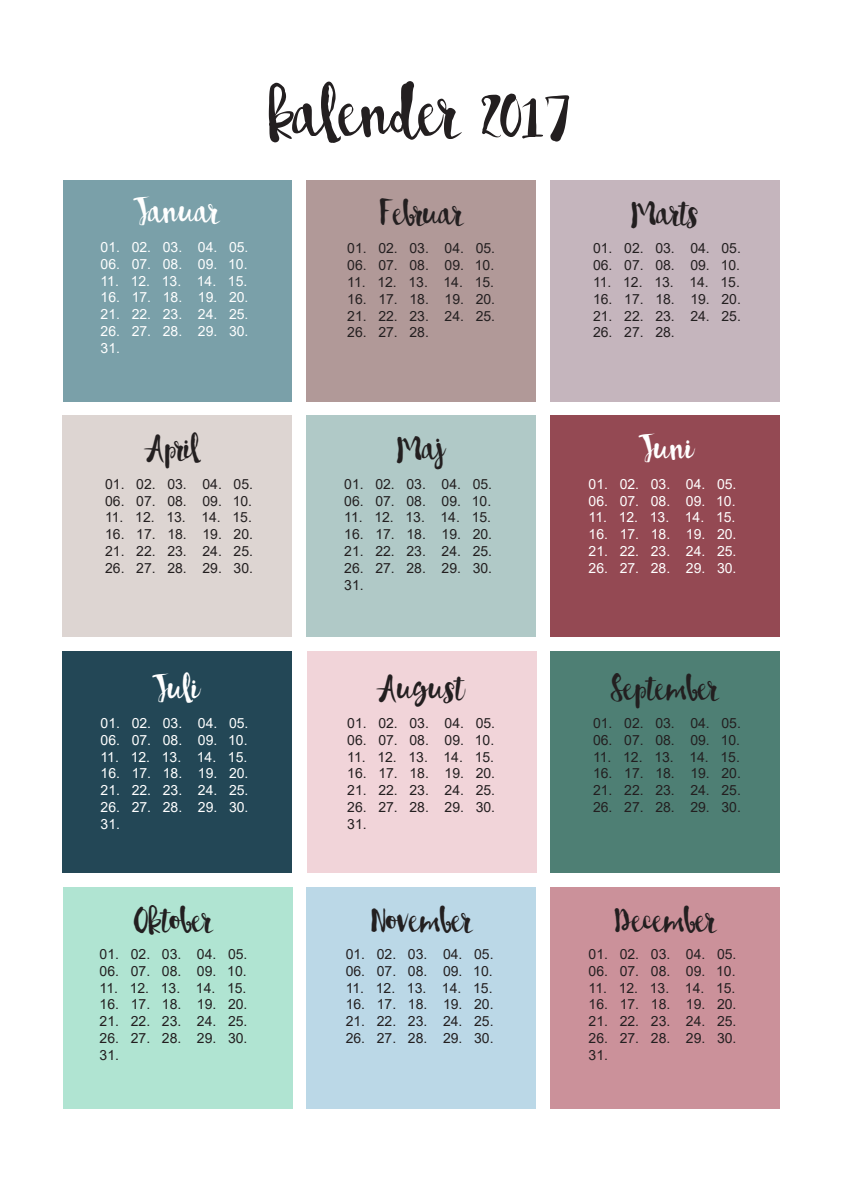
<style>
.page{position:relative;width:842px;height:1191px;background:#fff}
.page>*{position:absolute;margin:0;border:0;box-sizing:border-box;transform-origin:0 0}
.t1{font:72px "Pennellino";color:#231f20}
.t2{font:36px "Pennellino";color:#231f20}
.t3{font:36px "Pennellino";color:#fff}
.t4{font:14px/16.8px "Arial";color:#231f20}
.t5{font:14px/16.8px "Arial";color:#fff}
</style>
<div class="page">
<div style="left:63px;top:180px;width:229px;height:222px;background:#7aa0a9"></div>
<div style="left:306px;top:180px;width:229px;height:222px;background:#b19998"></div>
<div style="left:63px;top:415px;width:229px;height:222px;background:#ddd5d2"></div>
<div style="left:306px;top:415px;width:229px;height:222px;background:#b0c9c7"></div>
<div style="left:63px;top:651px;width:229px;height:222px;background:#234756"></div>
<div style="left:63px;top:886px;width:229px;height:222px;background:#b0e4d2"></div>
<div style="left:308px;top:651px;width:229px;height:222px;background:#f1d4d9"></div>
<div style="left:306px;top:886px;width:229px;height:222px;background:#bbd8e7"></div>
<div style="left:550px;top:651px;width:229px;height:222px;background:#4e7f74"></div>
<div style="left:550px;top:180px;width:229px;height:222px;background:#c5b5bd"></div>
<div style="left:550px;top:886px;width:229px;height:222px;background:#cb919a"></div>
<div style="left:550px;top:415px;width:229px;height:222px;background:#944953"></div>
<p class="t1" style="left:269px;top:70px;width:306px">kalender 2017</p>
<p class="t3" style="left:136px;top:189px;width:84px">Januar</p>
<p class="t2" style="left:380px;top:192px;width:84px">Februar</p>
<p class="t2" style="left:631px;top:192px;width:68px">Marts</p>
<p class="t5" style="left:101px;top:238px;width:149px">01. 02. 03. 04. 05.</p>
<p class="t5" style="left:101px;top:255px;width:149px">06. 07. 08. 09. 10.</p>
<p class="t5" style="left:101px;top:272px;width:148px">11. 12. 13. 14. 15.</p>
<p class="t5" style="left:101px;top:289px;width:149px">16. 17. 18. 19. 20.</p>
<p class="t5" style="left:101px;top:306px;width:149px">21. 22. 23. 24. 25.</p>
<p class="t5" style="left:101px;top:322px;width:149px">26. 27. 28. 29. 30.<br>31.</p>
<p class="t4" style="left:347px;top:240px;width:149px">01. 02. 03. 04. 05.</p>
<p class="t4" style="left:347px;top:257px;width:149px">06. 07. 08. 09. 10.</p>
<p class="t4" style="left:347px;top:273px;width:148px">11. 12. 13. 14. 15.</p>
<p class="t4" style="left:347px;top:290px;width:149px">16. 17. 18. 19. 20.</p>
<p class="t4" style="left:347px;top:307px;width:149px">21. 22. 23. 24. 25.</p>
<p class="t4" style="left:347px;top:324px;width:83px">26. 27. 28.</p>
<p class="t4" style="left:593px;top:240px;width:149px">01. 02. 03. 04. 05.</p>
<p class="t4" style="left:593px;top:257px;width:149px">06. 07. 08. 09. 10.</p>
<p class="t4" style="left:593px;top:273px;width:148px">11. 12. 13. 14. 15.</p>
<p class="t4" style="left:593px;top:290px;width:149px">16. 17. 18. 19. 20.</p>
<p class="t4" style="left:593px;top:307px;width:149px">21. 22. 23. 24. 25.</p>
<p class="t4" style="left:593px;top:324px;width:83px">26. 27. 28.</p>
<p class="t2" style="left:146px;top:426px;width:56px">April</p>
<p class="t2" style="left:397px;top:426px;width:50px">Maj</p>
<p class="t3" style="left:641px;top:426px;width:54px">Juni</p>
<p class="t4" style="left:105px;top:475px;width:149px">01. 02. 03. 04. 05.</p>
<p class="t4" style="left:105px;top:492px;width:149px">06. 07. 08. 09. 10.</p>
<p class="t4" style="left:105px;top:509px;width:148px">11. 12. 13. 14. 15.</p>
<p class="t4" style="left:105px;top:526px;width:149px">16. 17. 18. 19. 20.</p>
<p class="t4" style="left:105px;top:542px;width:149px">21. 22. 23. 24. 25.</p>
<p class="t4" style="left:105px;top:559px;width:149px">26. 27. 28. 29. 30.</p>
<p class="t4" style="left:344px;top:475px;width:149px">01. 02. 03. 04. 05.</p>
<p class="t4" style="left:344px;top:492px;width:149px">06. 07. 08. 09. 10.</p>
<p class="t4" style="left:344px;top:509px;width:148px">11. 12. 13. 14. 15.</p>
<p class="t4" style="left:344px;top:526px;width:149px">16. 17. 18. 19. 20.</p>
<p class="t4" style="left:344px;top:542px;width:149px">21. 22. 23. 24. 25.</p>
<p class="t4" style="left:344px;top:559px;width:149px">26. 27. 28. 29. 30.<br>31.</p>
<p class="t5" style="left:589px;top:475px;width:149px">01. 02. 03. 04. 05.</p>
<p class="t5" style="left:589px;top:492px;width:149px">06. 07. 08. 09. 10.</p>
<p class="t5" style="left:589px;top:509px;width:148px">11. 12. 13. 14. 15.</p>
<p class="t5" style="left:589px;top:526px;width:149px">16. 17. 18. 19. 20.</p>
<p class="t5" style="left:589px;top:542px;width:149px">21. 22. 23. 24. 25.</p>
<p class="t5" style="left:589px;top:559px;width:149px">26. 27. 28. 29. 30.</p>
<p class="t3" style="left:155px;top:666px;width:47px">Juli</p>
<p class="t2" style="left:378px;top:666px;width:87px">August</p>
<p class="t2" style="left:612px;top:666px;width:107px">September</p>
<p class="t5" style="left:101px;top:714px;width:149px">01. 02. 03. 04. 05.</p>
<p class="t5" style="left:101px;top:731px;width:149px">06. 07. 08. 09. 10.</p>
<p class="t5" style="left:101px;top:748px;width:148px">11. 12. 13. 14. 15.</p>
<p class="t5" style="left:101px;top:765px;width:149px">16. 17. 18. 19. 20.</p>
<p class="t5" style="left:101px;top:781px;width:149px">21. 22. 23. 24. 25.</p>
<p class="t5" style="left:101px;top:798px;width:149px">26. 27. 28. 29. 30.<br>31.</p>
<p class="t4" style="left:347px;top:714px;width:149px">01. 02. 03. 04. 05.</p>
<p class="t4" style="left:347px;top:731px;width:149px">06. 07. 08. 09. 10.</p>
<p class="t4" style="left:347px;top:748px;width:148px">11. 12. 13. 14. 15.</p>
<p class="t4" style="left:347px;top:765px;width:149px">16. 17. 18. 19. 20.</p>
<p class="t4" style="left:347px;top:781px;width:149px">21. 22. 23. 24. 25.</p>
<p class="t4" style="left:347px;top:798px;width:149px">26. 27. 28. 29. 30.<br>31.</p>
<p class="t4" style="left:593px;top:714px;width:149px">01. 02. 03. 04. 05.</p>
<p class="t4" style="left:593px;top:731px;width:149px">06. 07. 08. 09. 10.</p>
<p class="t4" style="left:593px;top:748px;width:148px">11. 12. 13. 14. 15.</p>
<p class="t4" style="left:593px;top:765px;width:149px">16. 17. 18. 19. 20.</p>
<p class="t4" style="left:593px;top:781px;width:149px">21. 22. 23. 24. 25.</p>
<p class="t4" style="left:593px;top:798px;width:149px">26. 27. 28. 29. 30.</p>
<p class="t2" style="left:134px;top:898px;width:79px">Oktober</p>
<p class="t2" style="left:371px;top:898px;width:102px">November</p>
<p class="t2" style="left:614px;top:898px;width:102px">December</p>
<p class="t4" style="left:100px;top:945px;width:149px">01. 02. 03. 04. 05.</p>
<p class="t4" style="left:100px;top:962px;width:149px">06. 07. 08. 09. 10.</p>
<p class="t4" style="left:100px;top:979px;width:148px">11. 12. 13. 14. 15.</p>
<p class="t4" style="left:100px;top:996px;width:149px">16. 17. 18. 19. 20.</p>
<p class="t4" style="left:100px;top:1012px;width:149px">21. 22. 23. 24. 25.</p>
<p class="t4" style="left:100px;top:1029px;width:149px">26. 27. 28. 29. 30.<br>31.</p>
<p class="t4" style="left:346px;top:945px;width:149px">01. 02. 03. 04. 05.</p>
<p class="t4" style="left:346px;top:962px;width:149px">06. 07. 08. 09. 10.</p>
<p class="t4" style="left:346px;top:979px;width:148px">11. 12. 13. 14. 15.</p>
<p class="t4" style="left:346px;top:996px;width:149px">16. 17. 18. 19. 20.</p>
<p class="t4" style="left:346px;top:1012px;width:149px">21. 22. 23. 24. 25.</p>
<p class="t4" style="left:346px;top:1029px;width:149px">26. 27. 28. 29. 30.</p>
<p class="t4" style="left:589px;top:945px;width:149px">01. 02. 03. 04. 05.</p>
<p class="t4" style="left:589px;top:962px;width:149px">06. 07. 08. 09. 10.</p>
<p class="t4" style="left:589px;top:979px;width:148px">11. 12. 13. 14. 15.</p>
<p class="t4" style="left:589px;top:996px;width:149px">16. 17. 18. 19. 20.</p>
<p class="t4" style="left:589px;top:1012px;width:149px">21. 22. 23. 24. 25.</p>
<p class="t4" style="left:589px;top:1029px;width:149px">26. 27. 28. 29. 30.<br>31.</p>
</div>
